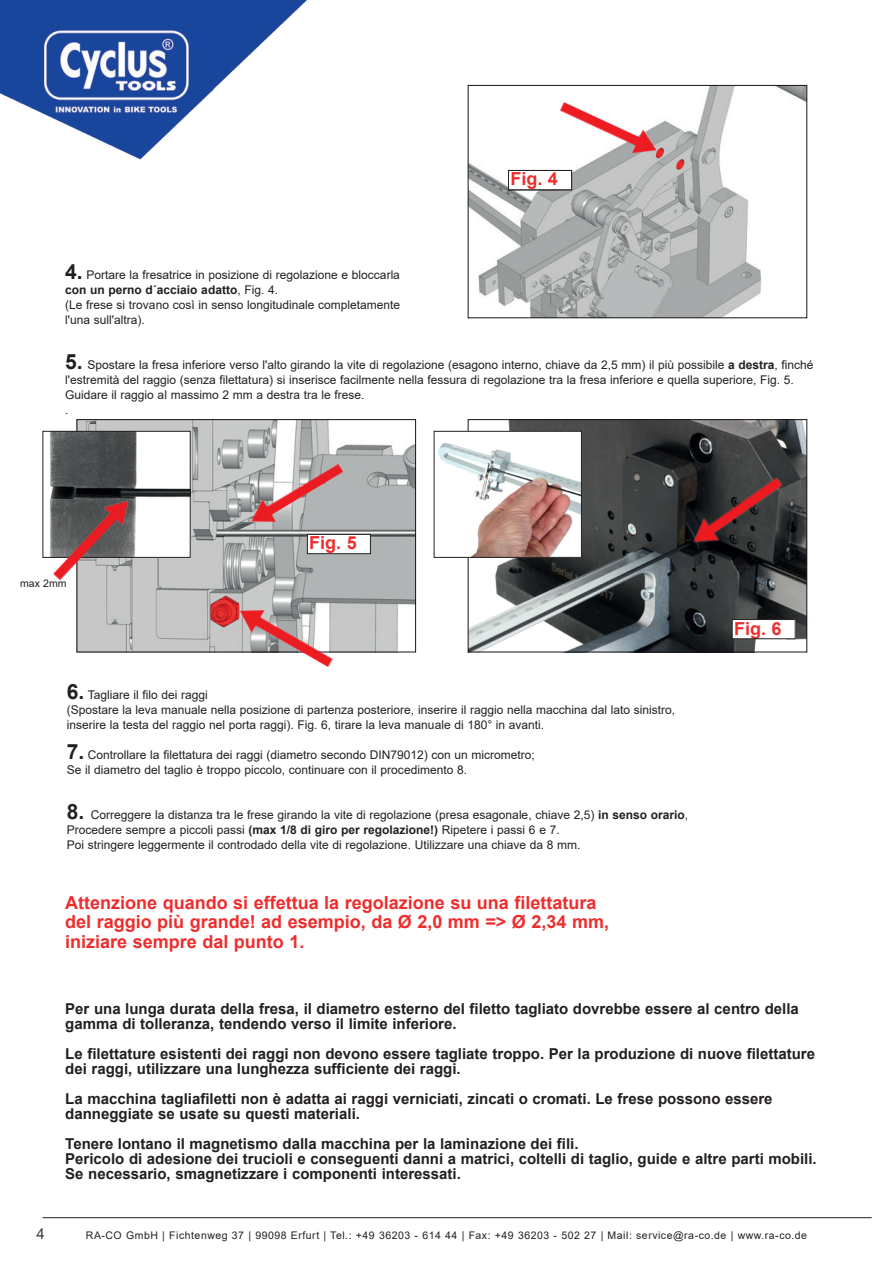
<style>
.page{position:relative;width:893px;height:1263px;background:#fff}
.page>*{position:absolute;margin:0;border:0;box-sizing:border-box;transform-origin:0 0}
.t1{font:700 18px/19.5px "Arial";color:#ee2d2d}
.t2{font:700 15px/15px "Arial";color:#231f20}
.t3{font:15px "Arial";color:#3e3e3f}
.t4{font:12px/15px "Arial";color:#231f20}
.t5{font:10.5px "Arial";letter-spacing:.05em;color:#231f20}
.s1{font-weight:700;font-size:21px}
.s2{font-weight:700}
</style>
<div class="page">
<img style="left:79px;top:421px;width:335px;height:229px">
<div style="left:77px;top:419px;width:339px;height:233px;border:1px solid #171419"></div>
<img style="left:226px;top:591px;width:115px;height:76px">
<img style="left:470px;top:421px;width:335px;height:229px">
<div style="left:468px;top:419px;width:339px;height:233px;border:1px solid #171419"></div>
<img style="left:678px;top:464px;width:112px;height:94px">
<img style="left:438px;top:433px;width:142px;height:123px">
<div style="left:434px;top:431px;width:148px;height:127px;border:1px solid #231f20"></div>
<img style="left:236px;top:450px;width:115px;height:88px">
<img style="left:50px;top:433px;width:139px;height:123px">
<div style="left:43px;top:431px;width:148px;height:127px;border:1px solid #231f20"></div>
<img style="left:43px;top:485px;width:102px;height:106px">
<img style="left:0;top:0;width:808px;height:174px">
<img style="left:470px;top:87px;width:335px;height:229px">
<div style="left:468px;top:85px;width:339px;height:233px;border:1px solid #171419"></div>
<img style="left:552px;top:90px;width:115px;height:79px">
<div style="left:508px;top:170px;width:64px;height:20px;background:#fff"></div>
<div style="left:508px;top:170px;width:64px;height:20px;border:1px solid #231f20"></div>
<hr style="left:43px;top:1217px;width:829px;height:1px;background:#231f20">
<div style="left:732px;top:619px;width:63px;height:20px;background:#fff"></div>
<div style="left:732px;top:619px;width:64px;height:20px;border:1px solid #231f20"></div>
<div style="left:307px;top:534px;width:63px;height:20px;background:#fff"></div>
<div style="left:307px;top:534px;width:64px;height:20px;border:1px solid #231f20"></div>
<h1 class="t1" style="left:510px;top:170px;width:44px">fig. 4</h1>
<h1 class="t1" style="left:510px;top:170px;width:57px">Abb. 4</h1>
<h1 class="t1" style="left:510px;top:170px;width:49px">Fig. 4</h1>
<p class="t4" style="left:65px;top:267px;width:336px"><span class="s1">4.</span> Portare la fresatrice in posizione di regolazione e bloccarla <span class="s2">con un perno d´acciaio adatto</span>, Fig. 4.<br>(Le frese si trovano così in senso longitudinale completamente l'una sull'altra).</p>
<p class="t4" style="left:65px;top:357px;width:750px"><span class="s1">5.</span> Spostare la fresa inferiore verso l'alto girando la vite di regolazione (esagono interno, chiave da 2,5 mm) il più possibile <span class="s2">a destra</span>, finché l'estremità del raggio (senza filettatura) si inserisce facilmente nella fessura di regolazione tra la fresa inferiore e quella superiore, Fig. 5.<br>Guidare il raggio al massimo 2 mm a destra tra le frese.<br>.</p>
<p class="t5" style="left:20px;top:576px;width:48px">max 2mm</p>
<h1 class="t1" style="left:309px;top:533px;width:49px">Fig. 5</h1>
<p class="t4" style="left:67px;top:687px;width:610px"><span class="s1">6.</span> Tagliare il filo dei raggi<br>(Spostare la leva manuale nella posizione di partenza posteriore, inserire il raggio nella macchina dal lato sinistro, inserire la testa del raggio nel porta raggi). Fig. 6, tirare la leva manuale di 180° in avanti.</p>
<p class="t4" style="left:67px;top:747px;width:470px"><span class="s1">7.</span> Controllare la filettatura dei raggi (diametro secondo DIN79012) con un micrometro;<br>Se il diametro del taglio è troppo piccolo, continuare con il procedimento 8.</p>
<p class="t4" style="left:67px;top:807px;width:623px"><span class="s1">8.</span> Correggere la distanza tra le frese girando la vite di regolazione (presa esagonale, chiave 2,5) <span class="s2">in senso orario</span>,<br>Procedere sempre a piccoli passi <span class="s2">(max 1/8 di giro per regolazione!)</span> Ripetere i passi 6 e 7.<br>Poi stringere leggermente il controdado della vite di regolazione. Utilizzare una chiave da 8 mm.</p>
<h1 class="t1" style="left:65px;top:893px;width:545px">Attenzione quando si effettua la regolazione su una filettatura del raggio più grande! ad esempio, da Ø 2,0 mm =&gt; Ø 2,34 mm, iniziare sempre dal punto 1.</h1>
<h1 class="t1" style="left:734px;top:619px;width:49px">Fig. 6</h1>
<p class="t2" style="left:65px;top:1001px;width:735px">Per una lunga durata della fresa, il diametro esterno del filetto tagliato dovrebbe essere al centro della gamma di tolleranza, tendendo verso il limite inferiore.</p>
<p class="t2" style="left:65px;top:1046px;width:751px">Le filettature esistenti dei raggi non devono essere tagliate troppo. Per la produzione di nuove filettature dei raggi, utilizzare una lunghezza sufficiente dei raggi.</p>
<p class="t2" style="left:65px;top:1091px;width:709px">La macchina tagliafiletti non è adatta ai raggi verniciati, zincati o cromati. Le frese possono essere danneggiate se usate su questi materiali.</p>
<p class="t2" style="left:65px;top:1136px;width:753px">Tenere lontano il magnetismo dalla macchina per la laminazione dei fili.<br>Pericolo di adesione dei trucioli e conseguenti danni a matrici, coltelli di taglio, guide e altre parti mobili.<br>Se necessario, smagnetizzare i componenti interessati.</p>
<p class="t3" style="left:36px;top:1223px;width:10px">4</p>
<p class="t5" style="left:86px;top:1228px;width:723px">RA-CO GmbH | Fichtenweg 37 | 99098 Erfurt | Tel.: +49 36203 - 614 44 | Fax: +49 36203 - 502 27 | Mail: service@ra-co.de | www.ra-co.de</p>
</div>
